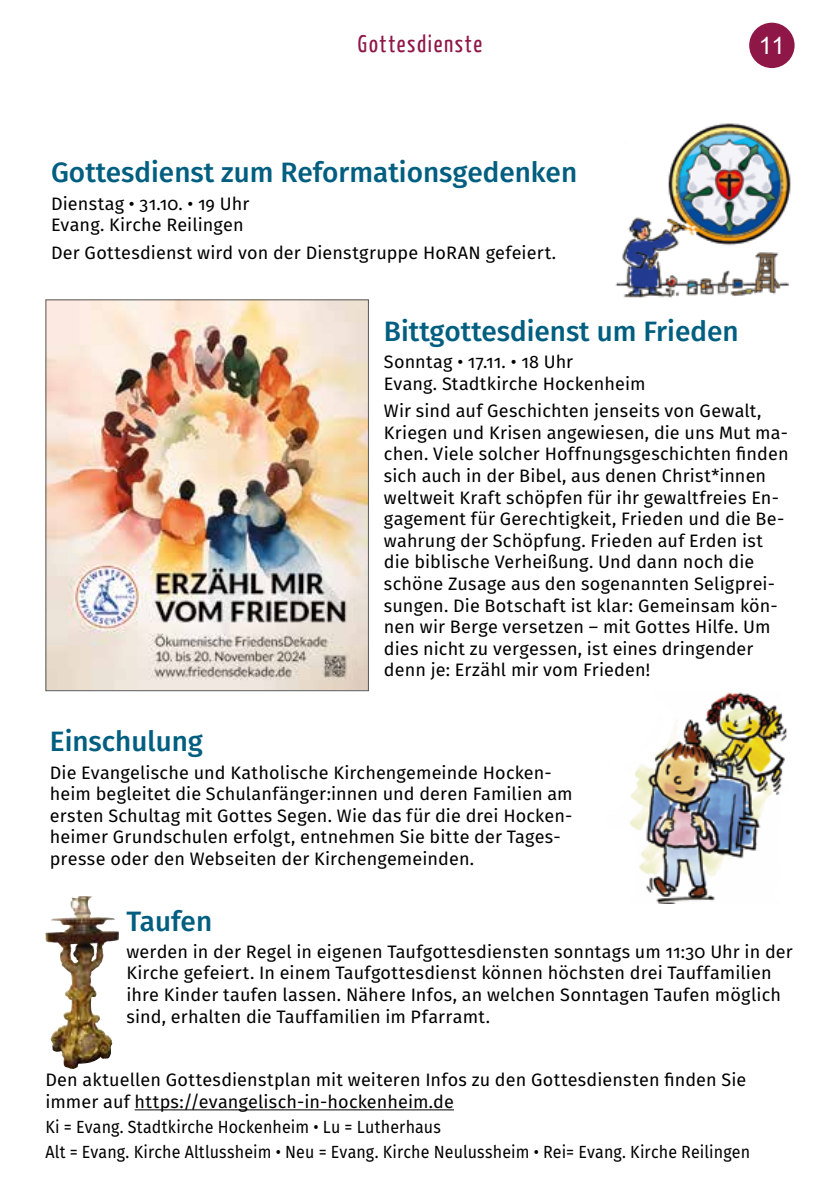
<style>
.page{position:relative;width:840px;height:1191px;background:#fff}
.page>*{position:absolute;margin:0;border:0;box-sizing:border-box;transform-origin:0 0}
.t1{font:500 28px "Fira Sans";color:#005e80}
.t2{font:24px "Yanone Kaffeesatz";letter-spacing:.07em;color:#8f1748}
.t3{font:24px "Arial";color:#fff}
.t4{font:18px/21.6px "Fira Sans";letter-spacing:.005em;color:#000}
.t5{font:17.6px/24.8px "Fira Sans";letter-spacing:.01em;color:#000;scale:.91 1}
</style>
<div class="page">
<hr style="left:134px;top:1109px;width:320px;height:1px;background:#000">
<img style="left:45px;top:896px;width:38px;height:123px">
<img style="left:615px;top:123px;width:176px;height:175px">
<img style="left:47px;top:301px;width:320px;height:388px">
<div style="left:45px;top:299px;width:324px;height:392px;border:1px solid #575756"></div>
<img style="left:629px;top:692px;width:158px;height:211px">
<div style="left:749px;top:24px;width:44px;height:43px;background:#8f1748;border-radius:50%"></div>
<div style="left:748px;top:23px;width:46px;height:45px;border:2px solid #8f1748;border-radius:50%"></div>
<h2 class="t2" style="left:358px;top:28px;width:126px">Gottesdienste</h2>
<h2 class="t3" style="left:758px;top:29px;width:27px">11</h2>
<h1 class="t1" style="left:51px;top:150px;width:527px">Gottesdienst zum Reformationsgedenken</h1>
<p class="t4" style="left:51px;top:192px;width:200px">Dienstag • 31.10. • 19 Uhr<br>Evang. Kirche Reilingen</p>
<p class="t4" style="left:51px;top:241px;width:506px">Der Gottesdienst wird von der Dienstgruppe HoRAN gefeiert.</p>
<h1 class="t1" style="left:383px;top:309px;width:356px">Bittgottesdienst um Frieden</h1>
<p class="t4" style="left:383px;top:351px;width:263px">Sonntag • 17.11. • 18 Uhr<br>Evang. Stadtkirche Hockenheim</p>
<p class="t4" style="left:383px;top:399px;width:406px">Wir sind auf Geschichten jenseits von Gewalt, Kriegen und Krisen angewiesen, die uns Mut ma&shy;chen. Viele solcher Hoffnungsgeschichten finden sich auch in der Bibel, aus denen Christ*innen weltweit Kraft schöpfen für ihr gewaltfreies En&shy;gagement für Gerechtigkeit, Frieden und die Be&shy;wahrung der Schöpfung. Frieden auf Erden ist die biblische Verheißung. Und dann noch die schöne Zusage aus den sogenannten Seligprei&shy;sungen. Die Botschaft ist klar: Gemeinsam kön&shy;nen wir Berge versetzen – mit Gottes Hilfe. Um dies nicht zu vergessen, ist eines dringender denn je: Erzähl mir vom Frieden!</p>
<h1 class="t1" style="left:50px;top:719px;width:154px">Einschulung</h1>
<p class="t4" style="left:50px;top:761px;width:524px">Die Evangelische und Katholische Kirchengemeinde Hocken&shy;heim begleitet die Schulanfänger:innen und deren Familien am ersten Schultag mit Gottes Segen. Wie das für die drei Hocken&shy;heimer Grundschulen erfolgt, entnehmen Sie bitte der Tages&shy;presse oder den Webseiten der Kirchengemeinden.</p>
<h1 class="t1" style="left:126px;top:898px;width:87px">Taufen</h1>
<p class="t4" style="left:126px;top:940px;width:667px">werden in der Regel in eigenen Taufgottesdiensten sonntags um 11:30 Uhr in der Kirche gefeiert. In einem Taufgottesdienst können höchsten drei Tauffamilien ihre Kinder taufen lassen. Nähere Infos, an welchen Sonntagen Taufen möglich sind, erhalten die Tauffamilien im Pfarramt.</p>
<p class="t4" style="left:45px;top:1069px;width:702px">Den aktuellen Gottesdienstplan mit weiteren Infos zu den Gottesdiensten finden Sie immer auf https://evangelisch-in-hockenheim.de</p>
<p class="t5" style="left:45px;top:1114px;width:775px">Ki = Evang. Stadtkirche Hockenheim • Lu = Lutherhaus<br>Alt = Evang. Kirche Altlussheim • Neu = Evang. Kirche Neulussheim • Rei= Evang. Kirche Reilingen</p>
</div>
